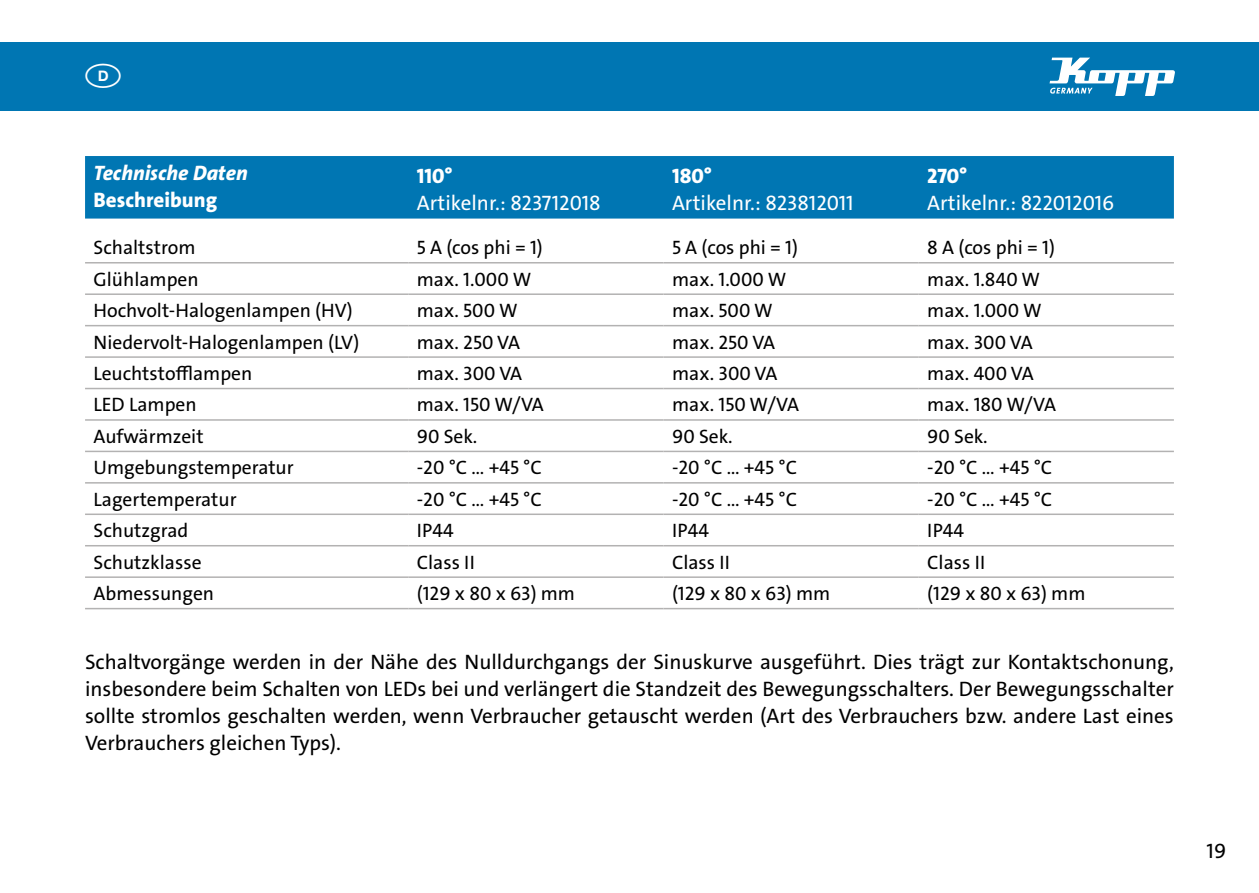
<style>
.page{position:relative;width:1259px;height:893px;background:#fff}
.page>*{position:absolute;margin:0;border:0;box-sizing:border-box;transform-origin:0 0}
.t1{font:21px/27px "The Sans LP5 Plain";color:#000;text-align:justify}
.t2{font:21px "The Sans LP5 Plain";color:#fff}
.t3{font:21px "The Sans LP8 Ex Bld";color:#fff}
.t4{font:21px "The Sans LP8 Ex Bld IT";color:#fff}
.t5{font:19.5px "The Sans LP5 Plain";color:#000}
</style>
<div class="page">
<div style="left:0;top:43px;width:1259px;height:68px;background:#0076b3"></div>
<svg style="left:1049px;top:58px;width:126px;height:38px"></svg>
<div style="left:85px;top:156px;width:1089px;height:63px;background:#0076b3"></div>
<svg style="left:85px;top:263px;width:1089px;height:345px"></svg>
<svg style="left:408px;top:358px;width:766px;height:218px"></svg>
<hr style="left:408px;top:388px;width:255px;height:1px;background:#b3b2b2">
<hr style="left:663px;top:388px;width:255px;height:1px;background:#b3b2b2">
<hr style="left:918px;top:388px;width:256px;height:1px;background:#b3b2b2">
<hr style="left:85px;top:262px;width:323px;height:1px;background:#b3b2b2">
<hr style="left:85px;top:293px;width:323px;height:2px;background:#b3b2b2">
<hr style="left:85px;top:325px;width:323px;height:1px;background:#b3b2b2">
<hr style="left:85px;top:356px;width:323px;height:2px;background:#b3b2b2">
<hr style="left:85px;top:388px;width:323px;height:1px;background:#b3b2b2">
<hr style="left:85px;top:419px;width:323px;height:2px;background:#b3b2b2">
<hr style="left:85px;top:451px;width:323px;height:1px;background:#b3b2b2">
<hr style="left:85px;top:482px;width:323px;height:2px;background:#b3b2b2">
<hr style="left:85px;top:513px;width:323px;height:2px;background:#b3b2b2">
<hr style="left:85px;top:545px;width:323px;height:1px;background:#b3b2b2">
<hr style="left:85px;top:576px;width:323px;height:2px;background:#b3b2b2">
<hr style="left:85px;top:608px;width:323px;height:1px;background:#b3b2b2">
<hr style="left:408px;top:262px;width:255px;height:1px;background:#b3b2b2">
<hr style="left:663px;top:262px;width:255px;height:1px;background:#b3b2b2">
<hr style="left:918px;top:262px;width:256px;height:1px;background:#b3b2b2">
<hr style="left:408px;top:293px;width:255px;height:2px;background:#b3b2b2">
<hr style="left:663px;top:293px;width:255px;height:2px;background:#b3b2b2">
<hr style="left:918px;top:293px;width:256px;height:2px;background:#b3b2b2">
<hr style="left:408px;top:325px;width:255px;height:1px;background:#b3b2b2">
<hr style="left:663px;top:325px;width:255px;height:1px;background:#b3b2b2">
<hr style="left:918px;top:325px;width:256px;height:1px;background:#b3b2b2">
<hr style="left:408px;top:356px;width:255px;height:2px;background:#b3b2b2">
<hr style="left:663px;top:356px;width:255px;height:2px;background:#b3b2b2">
<hr style="left:918px;top:356px;width:256px;height:2px;background:#b3b2b2">
<hr style="left:408px;top:576px;width:255px;height:2px;background:#b3b2b2">
<hr style="left:663px;top:576px;width:255px;height:2px;background:#b3b2b2">
<hr style="left:918px;top:576px;width:256px;height:2px;background:#b3b2b2">
<hr style="left:408px;top:608px;width:255px;height:1px;background:#b3b2b2">
<hr style="left:663px;top:608px;width:255px;height:1px;background:#b3b2b2">
<hr style="left:918px;top:608px;width:256px;height:1px;background:#b3b2b2">
<hr style="left:408px;top:419px;width:255px;height:2px;background:#b3b2b2">
<hr style="left:663px;top:419px;width:255px;height:2px;background:#b3b2b2">
<hr style="left:918px;top:419px;width:256px;height:2px;background:#b3b2b2">
<hr style="left:408px;top:451px;width:255px;height:1px;background:#b3b2b2">
<hr style="left:663px;top:451px;width:255px;height:1px;background:#b3b2b2">
<hr style="left:918px;top:451px;width:256px;height:1px;background:#b3b2b2">
<hr style="left:408px;top:482px;width:255px;height:2px;background:#b3b2b2">
<hr style="left:663px;top:482px;width:255px;height:2px;background:#b3b2b2">
<hr style="left:918px;top:482px;width:256px;height:2px;background:#b3b2b2">
<hr style="left:408px;top:513px;width:255px;height:2px;background:#b3b2b2">
<hr style="left:663px;top:513px;width:255px;height:2px;background:#b3b2b2">
<hr style="left:918px;top:513px;width:256px;height:2px;background:#b3b2b2">
<hr style="left:408px;top:545px;width:255px;height:1px;background:#b3b2b2">
<hr style="left:663px;top:545px;width:255px;height:1px;background:#b3b2b2">
<hr style="left:918px;top:545px;width:256px;height:1px;background:#b3b2b2">
<p class="t4" style="left:94px;top:159px;width:156px">Technische Daten</p>
<p class="t3" style="left:94px;top:186px;width:125px">Beschreibung</p>
<p class="t3" style="left:417px;top:162px;width:38px">110°</p>
<p class="t2" style="left:417px;top:189px;width:185px">Artikelnr.: 823712018</p>
<p class="t3" style="left:672px;top:162px;width:42px">180°</p>
<p class="t2" style="left:672px;top:189px;width:183px">Artikelnr.: 823812011</p>
<p class="t3" style="left:927px;top:162px;width:42px">270°</p>
<p class="t2" style="left:927px;top:189px;width:189px">Artikelnr.: 822012016</p>
<p class="t5" style="left:94px;top:235px;width:103px">Schaltstrom</p>
<p class="t5" style="left:417px;top:235px;width:127px">5 A (cos phi = 1)</p>
<p class="t5" style="left:672px;top:235px;width:127px">5 A (cos phi = 1)</p>
<p class="t5" style="left:927px;top:235px;width:129px">8 A (cos phi = 1)</p>
<p class="t5" style="left:94px;top:267px;width:107px">Glühlampen</p>
<p class="t5" style="left:417px;top:267px;width:116px">max. 1.000 W</p>
<p class="t5" style="left:672px;top:267px;width:116px">max. 1.000 W</p>
<p class="t5" style="left:927px;top:267px;width:114px">max. 1.840 W</p>
<p class="t5" style="left:94px;top:298px;width:261px">Hochvolt-Halogenlampen (HV)</p>
<p class="t5" style="left:417px;top:298px;width:102px">max. 500 W</p>
<p class="t5" style="left:672px;top:298px;width:102px">max. 500 W</p>
<p class="t5" style="left:927px;top:298px;width:116px">max. 1.000 W</p>
<p class="t5" style="left:94px;top:329px;width:267px">Niedervolt-Halogenlampen (LV)</p>
<p class="t5" style="left:417px;top:329px;width:105px">max. 250 VA</p>
<p class="t5" style="left:672px;top:329px;width:105px">max. 250 VA</p>
<p class="t5" style="left:927px;top:329px;width:107px">max. 300 VA</p>
<p class="t5" style="left:94px;top:361px;width:160px">Leuchtstofflampen</p>
<p class="t5" style="left:417px;top:361px;width:107px">max. 300 VA</p>
<p class="t5" style="left:672px;top:361px;width:107px">max. 300 VA</p>
<p class="t5" style="left:927px;top:361px;width:108px">max. 400 VA</p>
<p class="t5" style="left:94px;top:392px;width:105px">LED Lampen</p>
<p class="t5" style="left:417px;top:392px;width:129px">max. 150 W/VA</p>
<p class="t5" style="left:672px;top:392px;width:129px">max. 150 W/VA</p>
<p class="t5" style="left:927px;top:392px;width:130px">max. 180 W/VA</p>
<p class="t5" style="left:94px;top:424px;width:112px">Aufwärmzeit</p>
<p class="t5" style="left:417px;top:424px;width:62px">90 Sek.</p>
<p class="t5" style="left:672px;top:424px;width:62px">90 Sek.</p>
<p class="t5" style="left:927px;top:424px;width:62px">90 Sek.</p>
<p class="t5" style="left:94px;top:455px;width:202px">Umgebungstemperatur</p>
<p class="t5" style="left:417px;top:455px;width:126px">-20 °C ... +45 °C</p>
<p class="t5" style="left:672px;top:455px;width:126px">-20 °C ... +45 °C</p>
<p class="t5" style="left:927px;top:455px;width:126px">-20 °C ... +45 °C</p>
<p class="t5" style="left:94px;top:487px;width:145px">Lagertemperatur</p>
<p class="t5" style="left:417px;top:487px;width:126px">-20 °C ... +45 °C</p>
<p class="t5" style="left:672px;top:487px;width:126px">-20 °C ... +45 °C</p>
<p class="t5" style="left:927px;top:487px;width:126px">-20 °C ... +45 °C</p>
<p class="t5" style="left:94px;top:518px;width:96px">Schutzgrad</p>
<p class="t5" style="left:417px;top:518px;width:38px">IP44</p>
<p class="t5" style="left:672px;top:518px;width:38px">IP44</p>
<p class="t5" style="left:927px;top:518px;width:38px">IP44</p>
<p class="t5" style="left:94px;top:549px;width:109px">Schutzklasse</p>
<p class="t5" style="left:417px;top:549px;width:60px">Class II</p>
<p class="t5" style="left:672px;top:549px;width:60px">Class II</p>
<p class="t5" style="left:927px;top:549px;width:60px">Class II</p>
<p class="t5" style="left:94px;top:581px;width:122px">Abmessungen</p>
<p class="t5" style="left:417px;top:581px;width:160px">(129 x 80 x 63) mm</p>
<p class="t5" style="left:672px;top:581px;width:160px">(129 x 80 x 63) mm</p>
<p class="t5" style="left:927px;top:581px;width:160px">(129 x 80 x 63) mm</p>
<p class="t1" style="left:85px;top:649px;width:1090px">Schaltvorgänge werden in der Nähe des Nulldurchgangs der Sinuskurve ausgeführt. Dies trägt zur Kontaktschonung, insbesondere beim Schalten von LEDs bei und verlängert die Standzeit des Bewegungsschalters. Der Bewegungsschalter sollte stromlos geschalten werden, wenn Verbraucher getauscht werden (Art des Verbrauchers bzw. andere Last eines Verbrauchers gleichen Typs).</p>
<p class="t1" style="left:1206px;top:838px;width:21px">19</p>
</div>
